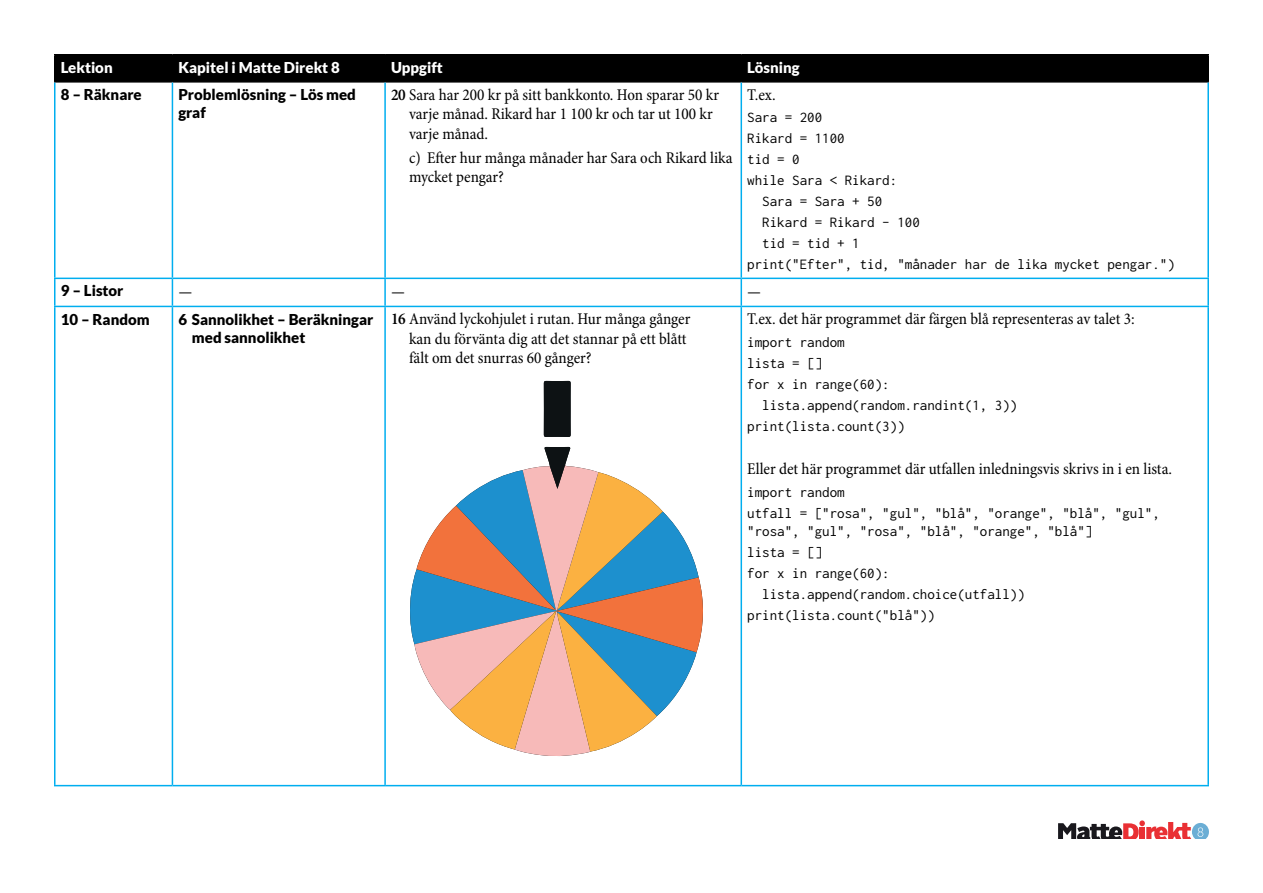
<style>
.page{position:relative;width:1263px;height:893px;background:#fff}
.page>*{position:absolute;margin:0;border:0;box-sizing:border-box;transform-origin:0 0}
.t1{font:18px "Minion Pro";color:#000}
.t2{font:condensed 16.5px/19.5px "Minion Pro";letter-spacing:-.005em;color:#000}
.t3{font:15px/21px "Inconsolata";color:#000}
.t4{font:900 15px/18px "Lato";color:#000}
.t5{font:900 15px "Lato";color:#fff}
.s1{font-weight:600}
</style>
<div class="page">
<hr style="left:54px;top:54px;width:118px;height:2px;background:#000">
<hr style="left:54px;top:55px;width:2px;height:26px;background:#000">
<hr style="left:172px;top:54px;width:213px;height:2px;background:#000">
<div style="left:56px;top:56px;width:1151px;height:25px;background:#000"></div>
<hr style="left:385px;top:54px;width:356px;height:2px;background:#000">
<hr style="left:384px;top:55px;width:2px;height:26px;background:#000">
<hr style="left:741px;top:54px;width:468px;height:2px;background:#000">
<hr style="left:740px;top:55px;width:2px;height:26px;background:#000">
<hr style="left:1207px;top:55px;width:2px;height:26px;background:#000">
<hr style="left:54px;top:81px;width:118px;height:2px;background:#000">
<hr style="left:172px;top:81px;width:213px;height:2px;background:#000">
<hr style="left:385px;top:81px;width:356px;height:2px;background:#000">
<hr style="left:741px;top:81px;width:468px;height:2px;background:#000">
<hr style="left:54px;top:83px;width:2px;height:195px;background:#00aeef">
<hr style="left:172px;top:83px;width:1px;height:195px;background:#00aeef">
<hr style="left:384px;top:83px;width:2px;height:195px;background:#00aeef">
<hr style="left:740px;top:83px;width:2px;height:195px;background:#00aeef">
<hr style="left:1207px;top:83px;width:2px;height:195px;background:#00aeef">
<hr style="left:54px;top:278px;width:118px;height:1px;background:#00aeef">
<hr style="left:54px;top:279px;width:2px;height:27px;background:#00aeef">
<hr style="left:172px;top:278px;width:213px;height:1px;background:#00aeef">
<svg style="left:172px;top:279px;width:1px;height:27px"></svg>
<hr style="left:385px;top:278px;width:356px;height:1px;background:#00aeef">
<hr style="left:384px;top:279px;width:2px;height:27px;background:#00aeef">
<hr style="left:741px;top:278px;width:468px;height:1px;background:#00aeef">
<hr style="left:740px;top:279px;width:2px;height:27px;background:#00aeef">
<hr style="left:1207px;top:279px;width:2px;height:27px;background:#00aeef">
<hr style="left:54px;top:306px;width:118px;height:1px;background:#00aeef">
<hr style="left:54px;top:307px;width:2px;height:478px;background:#00aeef">
<hr style="left:172px;top:306px;width:213px;height:1px;background:#00aeef">
<hr style="left:172px;top:307px;width:1px;height:478px;background:#00aeef">
<hr style="left:385px;top:306px;width:356px;height:1px;background:#00aeef">
<hr style="left:384px;top:307px;width:2px;height:478px;background:#00aeef">
<hr style="left:741px;top:306px;width:468px;height:1px;background:#00aeef">
<hr style="left:740px;top:307px;width:2px;height:478px;background:#00aeef">
<hr style="left:1207px;top:307px;width:2px;height:478px;background:#00aeef">
<hr style="left:54px;top:785px;width:118px;height:1px;background:#00aeef">
<hr style="left:172px;top:785px;width:213px;height:1px;background:#00aeef">
<hr style="left:385px;top:785px;width:356px;height:1px;background:#00aeef">
<hr style="left:741px;top:785px;width:468px;height:1px;background:#00aeef">
<div style="left:544px;top:381px;width:27px;height:56px;background:#0d1214"></div>
<svg style="left:410px;top:447px;width:293px;height:309px"></svg>
<svg style="left:1058px;top:820px;width:151px;height:19px"></svg>
<p class="t5" style="left:61px;top:59px;width:53px">Lektion</p>
<p class="t5" style="left:178px;top:59px;width:163px">Kapitel i Matte Direkt 8</p>
<p class="t5" style="left:391px;top:59px;width:53px">Uppgift</p>
<p class="t5" style="left:747px;top:59px;width:54px">Lösning</p>
<p class="t4" style="left:61px;top:85px;width:83px">8 – Räknare</p>
<p class="t4" style="left:178px;top:85px;width:179px">Problemlösning – Lös med graf</p>
<p class="t2" style="left:409px;top:85px;width:312px;text-indent:-18px"><span class="s1">20</span> Sara har 200 kr på sitt bankkonto. Hon sparar 50 kr varje månad. Rikard har 1 100 kr och tar ut 100 kr varje månad.</p>
<p class="t2" style="left:409px;top:148px;width:325px">c) Efter hur många månader har Sara och Rikard lika mycket pengar?</p>
<p class="t2" style="left:747px;top:85px;width:30px">T.ex.</p>
<p class="t3" style="left:747px;top:107px;width:77px">Sara = 200</p>
<p class="t3" style="left:747px;top:128px;width:99px">Rikard = 1100</p>
<p class="t3" style="left:747px;top:149px;width:54px">tid = 0</p>
<p class="t3" style="left:747px;top:170px;width:152px">while Sara &lt; Rikard:</p>
<p class="t3" style="left:762px;top:191px;width:122px">Sara = Sara + 50</p>
<p class="t3" style="left:762px;top:212px;width:159px">Rikard = Rikard - 100</p>
<p class="t3" style="left:762px;top:233px;width:99px">tid = tid + 1</p>
<p class="t3" style="left:747px;top:254px;width:429px">print("Efter", tid, "månader har de lika mycket pengar.")</p>
<p class="t4" style="left:61px;top:282px;width:64px">9 – Listor</p>
<p class="t1" style="left:178px;top:281px;width:15px">-</p>
<p class="t1" style="left:391px;top:281px;width:15px">-</p>
<p class="t1" style="left:747px;top:281px;width:15px">-</p>
<p class="t4" style="left:61px;top:310px;width:90px">10 – Random</p>
<p class="t4" style="left:192px;top:310px;width:183px;text-indent:-13px">6 Sannolikhet – Beräkningar med sannolikhet</p>
<p class="t2" style="left:409px;top:310px;width:283px;text-indent:-18px"><span class="s1">16</span> Använd lyckohjulet i rutan. Hur många gånger kan du förvänta dig att det stannar på ett blått fält om det snurras 60 gånger?</p>
<p class="t2" style="left:747px;top:310px;width:389px">T.ex. det här programmet där färgen blå representeras av talet 3:</p>
<p class="t3" style="left:747px;top:331px;width:99px">import random</p>
<p class="t3" style="left:747px;top:352px;width:77px">lista = []</p>
<p class="t3" style="left:747px;top:373px;width:144px">for x in range(60):</p>
<p class="t3" style="left:762px;top:394px;width:257px">lista.append(random.randint(1, 3))</p>
<p class="t3" style="left:747px;top:415px;width:159px">print(lista.count(3))</p>
<p class="t2" style="left:747px;top:460px;width:426px">Eller det här programmet där utfallen inledningsvis skrivs in i en lista.</p>
<p class="t3" style="left:747px;top:481px;width:414px">import random<br>utfall = ["rosa", "gul", "blå", "orange", "blå", "gul",</p>
<p class="t3" style="left:747px;top:520px;width:347px">"rosa", "gul", "rosa", "blå", "orange", "blå"]</p>
<p class="t3" style="left:747px;top:541px;width:77px">lista = []</p>
<p class="t3" style="left:747px;top:562px;width:144px">for x in range(60):</p>
<p class="t3" style="left:762px;top:583px;width:264px">lista.append(random.choice(utfall))</p>
<p class="t3" style="left:747px;top:604px;width:189px">print(lista.count("blå"))</p>
</div>
